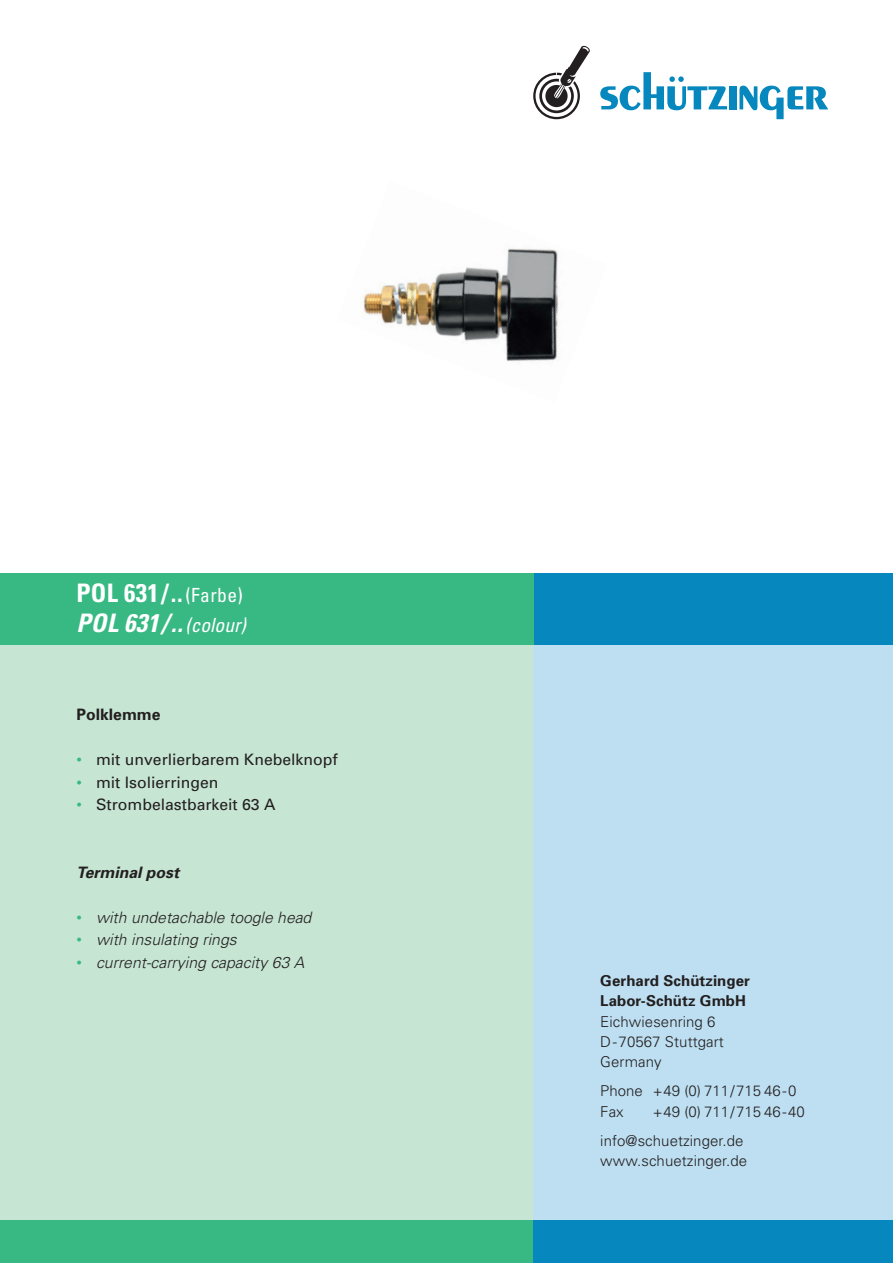
<style>
.page{position:relative;width:893px;height:1263px;background:#fff}
.page>*{position:absolute;margin:0;border:0;box-sizing:border-box;transform-origin:0 0}
.t1{font:700 condensed 25.5px/30px "Univers";letter-spacing:.01em;color:#fff}
.t2{font:italic 300 15.75px "Univers";color:#231f20}
.t3{font:15.75px "Univers";color:#231f20}
.t4{font:italic 700 15.75px "Univers";color:#231f20}
.t5{font:700 15.75px "Univers";color:#231f20}
.t6{font:300 15px/20.2px "Univers";letter-spacing:.005em;color:#231f20}
.t7{font:700 15px/20.2px "Univers";letter-spacing:.005em;color:#231f20}
.s1{font-weight:400;font-size:19.5px}
.s2{font-style:italic}
.s3{font-weight:400;font-style:italic;font-size:19.5px}
.s4{color:#38b983}
.s5{font-weight:400;font-style:normal;color:#38b983}
</style>
<div class="page">
<div style="left:0;top:608px;width:534px;height:629px;background:#c6e5d3"></div>
<div style="left:534px;top:586px;width:359px;height:665px;background:#bddff1"></div>
<div style="left:534px;top:573px;width:359px;height:71px;background:#0688be"></div>
<div style="left:0;top:1220px;width:534px;height:43px;background:#38b983"></div>
<div style="left:534px;top:1220px;width:359px;height:43px;background:#0688be"></div>
<div style="left:729px;top:86px;width:8px;height:23px;background:#0688be"></div>
<svg style="left:739px;top:86px;width:89px;height:33px"></svg>
<svg style="left:600px;top:72px;width:127px;height:38px"></svg>
<svg style="left:533px;top:46px;width:57px;height:73px"></svg>
<div style="left:0;top:573px;width:534px;height:71px;background:#38b983"></div>
<img style="left:363px;top:248px;width:196px;height:114px">
<h1 class="t1" style="left:77px;top:578px;width:171px">POL 631/..<span class="s1">(Farbe)<br></span><span class="s2">POL 631/..</span><span class="s3">(colour)</span></h1>
<p class="t5" style="left:77px;top:704px;width:86px">Polklemme</p>
<p class="t3" style="left:77px;top:750px;width:263px"><span class="s4">•</span> mit unverlierbarem Knebelknopf</p>
<p class="t3" style="left:77px;top:772px;width:144px"><span class="s4">•</span> mit Isolierringen</p>
<p class="t3" style="left:77px;top:795px;width:200px"><span class="s4">•</span> Strombelastbarkeit 63 A</p>
<p class="t4" style="left:77px;top:862px;width:104px">Terminal post</p>
<p class="t2" style="left:77px;top:908px;width:236px"><span class="s5">•</span> with undetachable toogle head</p>
<p class="t2" style="left:77px;top:930px;width:162px"><span class="s5">•</span> with insulating rings</p>
<p class="t2" style="left:77px;top:953px;width:229px"><span class="s5">•</span> current-carrying capacity 63 A</p>
<p class="t7" style="left:600px;top:970px;width:151px">Gerhard Schützinger<br>Labor-Schütz GmbH</p>
<p class="t6" style="left:600px;top:1011px;width:125px">Eichwiesenring 6<br>D-70567 Stuttgart<br>Germany</p>
<p class="t6" style="left:600px;top:1080px;width:198px">Phone +49 (0) 711/715 46-0<br>Fax</p>
<p class="t6" style="left:600px;top:1096px;width:206px;line-height:29.2px;text-indent:52px">+49 (0) 711/715 46-40 info@schuetzinger.de</p>
<p class="t6" style="left:600px;top:1150px;width:148px">www.schuetzinger.de</p>
</div>
